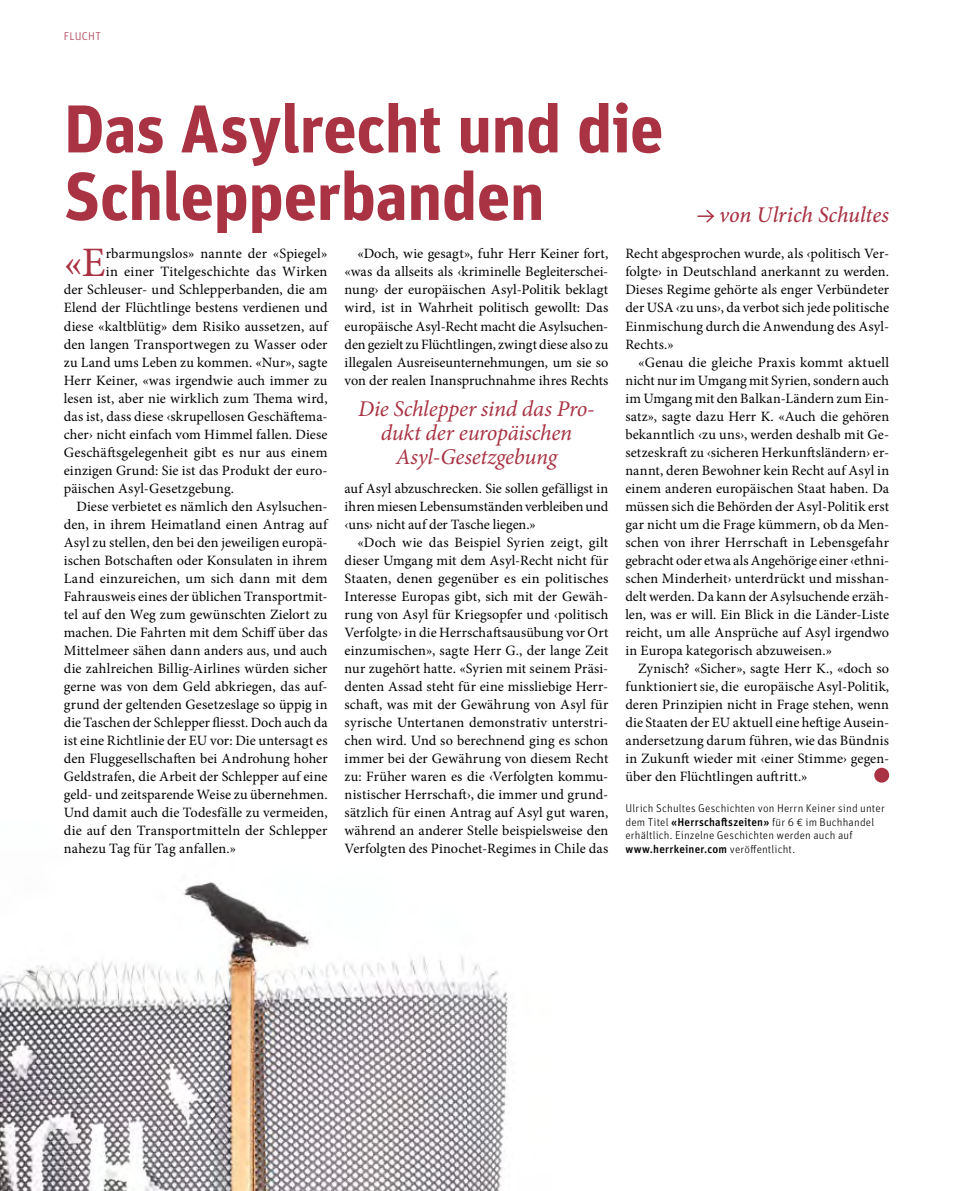
<style>
.page{position:relative;width:953px;height:1191px;background:#fff}
.page>*{position:absolute;margin:0;border:0;box-sizing:border-box;transform-origin:0 0}
.t1{font:700 67.5px/67.5px "Unit OT";letter-spacing:-.015em;color:#a93343}
.t2{font:42px "Minion Pro";color:#a93343}
.t3{font:italic 22.5px/24px "Minion Pro";letter-spacing:-.01em;color:#a93343;text-align:center}
.t4{font:italic 500 22.5px "Minion Pro";letter-spacing:-.005em;color:#a93343}
.t5{font:14.25px/18px "Minion Pro";letter-spacing:.005em;color:#000;text-align:justify}
.t6{font:300 11.25px/13.5px "Unit OT";letter-spacing:.015em;color:#000}
.t7{font:300 11.25px "Unit OT";letter-spacing:.02em;color:#a93343}
.s1{font-weight:500}
</style>
<div class="page">
<img style="left:0;top:882px;width:509px;height:309px">
<svg style="left:698px;top:210px;width:17px;height:13px"></svg>
<div style="left:874px;top:767px;width:15px;height:15px;background:#a93343;border-radius:50%"></div>
<p class="t7" style="left:64px;top:29px;width:39px">FLUCHT</p>
<h1 class="t1" style="left:64px;top:94px;width:601px">Das Asylrecht und die<br>Schlepperbanden</h1>
<h2 class="t2" style="left:64px;top:235px;width:43px">«E</h2>
<p class="t5" style="left:106px;top:245px;width:223px">rbarmungslos» nannte der «Spiegel»</p>
<h3 class="t4" style="left:719px;top:200px;width:171px">von Ulrich Schultes</h3>
<p class="t5" style="left:625px;top:245px;width:265px">Recht abgesprochen wurde, als ‹politisch Ver&shy;folgte› in Deutschland anerkannt zu werden.<br>Dieses Regime gehörte als enger Verbündeter der USA ‹zu uns›, da verbot sich jede politische Einmischung durch die Anwendung des Asyl-Rechts.»</p>
<p class="t5" style="left:625px;top:353px;width:265px;text-indent:13px">«Genau die gleiche Praxis kommt aktuell nicht nur im Umgang mit Syrien, sondern auch im Umgang mit den Balkan-Ländern zum Ein&shy;satz», sagte dazu Herr K. «Auch die gehören bekanntlich ‹zu uns›, werden deshalb mit Ge&shy;setzeskraft zu ‹sicheren Herkunftsländern› er&shy;nannt, deren Bewohner kein Recht auf Asyl in einem anderen europäischen Staat haben. Da müssen sich die Behörden der Asyl-Politik erst gar nicht um die Frage kümmern, ob da Men&shy;schen von ihrer Herrschaft in Lebensgefahr gebracht oder etwa als Angehörige einer ‹ethni&shy;schen Minderheit› unterdrückt und misshan&shy;delt werden. Da kann der Asylsuchende erzäh&shy;len, was er will. Ein Blick in die Länder-Liste reicht, um alle Ansprüche auf Asyl irgendwo in Europa kategorisch abzuweisen.»</p>
<p class="t5" style="left:625px;top:659px;width:265px;text-indent:13px">Zynisch? «Sicher», sagte Herr K., «doch so funktioniert sie, die europäische Asyl-Politik, deren Prinzipien nicht in Frage stehen, wenn die Staaten der EU aktuell eine heftige Ausein&shy;andersetzung darum führen, wie das Bündnis in Zukunft wieder mit ‹einer Stimme› gegen&shy;über den Flüchtlingen auftritt.»</p>
<p class="t6" style="left:625px;top:801px;width:261px">Ulrich Schultes Geschichten von Herrn Keiner sind unter dem Titel <span class="s1">«Herrschaftszeiten»</span> für 6 € im Buchhandel erhältlich. Einzelne Geschichten werden auch auf <span class="s1">www.herrkeiner.com</span> veröffentlicht.</p>
<p class="t5" style="left:344px;top:245px;width:265px;text-indent:13px">«Doch, wie gesagt», fuhr Herr Keiner fort, «was da allseits als ‹kriminelle Begleiterschei&shy;nung› der europäischen Asyl-Politik beklagt wird, ist in Wahrheit politisch gewollt: Das europäische Asyl-Recht macht die Asylsuchen&shy;den gezielt zu Flüchtlingen, zwingt diese also zu illegalen Ausreiseunternehmungen, um sie so von der realen Inanspruchnahme ihres Rechts</p>
<p class="t5" style="left:106px;top:263px;width:223px">in einer Titelgeschichte das Wirken</p>
<p class="t5" style="left:64px;top:281px;width:265px">der Schleuser- und Schlepperbanden, die am</p>
<p class="t5" style="left:64px;top:299px;width:265px">Elend der Flüchtlinge bestens verdienen und</p>
<p class="t5" style="left:64px;top:317px;width:265px">diese «kaltblütig» dem Risiko aussetzen, auf</p>
<p class="t5" style="left:64px;top:335px;width:265px">den langen Transportwegen zu Wasser oder</p>
<p class="t5" style="left:64px;top:353px;width:265px">zu Land ums Leben zu kommen. «Nur», sagte</p>
<p class="t5" style="left:64px;top:371px;width:265px">Herr Keiner, «was irgendwie auch immer zu</p>
<p class="t5" style="left:64px;top:389px;width:265px">lesen ist, aber nie wirklich zum Thema wird,</p>
<p class="t5" style="left:64px;top:407px;width:265px">das ist, dass diese ‹skrupellosen Geschäftema-</p>
<p class="t5" style="left:64px;top:425px;width:265px">cher› nicht einfach vom Himmel fallen. Diese</p>
<p class="t5" style="left:64px;top:443px;width:265px">Geschäftsgelegenheit gibt es nur aus einem</p>
<p class="t5" style="left:64px;top:461px;width:265px">einzigen Grund: Sie ist das Produkt der euro-</p>
<p class="t5" style="left:64px;top:479px;width:172px">päischen Asyl-Gesetzgebung.</p>
<p class="t5" style="left:77px;top:497px;width:252px">Diese verbietet es nämlich den Asylsuchen-</p>
<p class="t5" style="left:64px;top:515px;width:265px">den, in ihrem Heimatland einen Antrag auf</p>
<p class="t5" style="left:64px;top:533px;width:265px">Asyl zu stellen, den bei den jeweiligen europä-</p>
<p class="t5" style="left:64px;top:551px;width:265px">ischen Botschaften oder Konsulaten in ihrem</p>
<p class="t5" style="left:64px;top:569px;width:265px">Land einzureichen, um sich dann mit dem</p>
<p class="t5" style="left:64px;top:587px;width:265px">Fahrausweis eines der üblichen Transportmit-</p>
<p class="t5" style="left:64px;top:605px;width:265px">tel auf den Weg zum gewünschten Zielort zu</p>
<p class="t5" style="left:64px;top:623px;width:265px">machen. Die Fahrten mit dem Schiff über das</p>
<p class="t5" style="left:64px;top:641px;width:265px">Mittelmeer sähen dann anders aus, und auch</p>
<p class="t5" style="left:64px;top:659px;width:265px">die zahlreichen Billig-Airlines würden sicher</p>
<p class="t5" style="left:64px;top:677px;width:265px">gerne was von dem Geld abkriegen, das auf-</p>
<p class="t5" style="left:64px;top:695px;width:265px">grund der geltenden Gesetzeslage so üppig in</p>
<p class="t5" style="left:64px;top:713px;width:265px">die Taschen der Schlepper fliesst. Doch auch da</p>
<p class="t5" style="left:64px;top:731px;width:265px">ist eine Richtlinie der EU vor: Die untersagt es</p>
<p class="t5" style="left:64px;top:749px;width:265px">den Fluggesellschaften bei Androhung hoher</p>
<p class="t5" style="left:64px;top:767px;width:265px">Geldstrafen, die Arbeit der Schlepper auf eine</p>
<p class="t5" style="left:64px;top:785px;width:265px">geld- und zeitsparende Weise zu übernehmen.</p>
<p class="t5" style="left:64px;top:803px;width:265px">Und damit auch die Todesfälle zu vermeiden,</p>
<p class="t5" style="left:64px;top:821px;width:265px">die auf den Transportmitteln der Schlepper</p>
<p class="t5" style="left:64px;top:839px;width:174px">nahezu Tag für Tag anfallen.»</p>
<h3 class="t3" style="left:358px;top:397px;width:238px">Die Schlepper sind das Pro&shy;dukt der europäischen<br>Asyl-Gesetzgebung</h3>
<p class="t5" style="left:344px;top:479px;width:265px">auf Asyl abzuschrecken. Sie sollen gefälligst in ihren miesen Lebensumständen verbleiben und ‹uns› nicht auf der Tasche liegen.»</p>
<p class="t5" style="left:344px;top:533px;width:265px;text-indent:13px">«Doch wie das Beispiel Syrien zeigt, gilt dieser Umgang mit dem Asyl-Recht nicht für Staaten, denen gegenüber es ein politisches Interesse Europas gibt, sich mit der Gewäh&shy;rung von Asyl für Kriegsopfer und ‹politisch Verfolgte› in die Herrschaftsausübung vor Ort einzumischen», sagte Herr G., der lange Zeit nur zugehört hatte. «Syrien mit seinem Präsi&shy;denten Assad steht für eine missliebige Herr&shy;schaft, was mit der Gewährung von Asyl für syrische Untertanen demonstrativ unterstri&shy;chen wird. Und so berechnend ging es schon immer bei der Gewährung von diesem Recht zu: Früher waren es die ‹Verfolgten kommu&shy;nistischer Herrschaft›, die immer und grund&shy;sätzlich für einen Antrag auf Asyl gut waren, während an anderer Stelle beispielsweise den Verfolgten des Pinochet-Regimes in Chile das</p>
</div>
